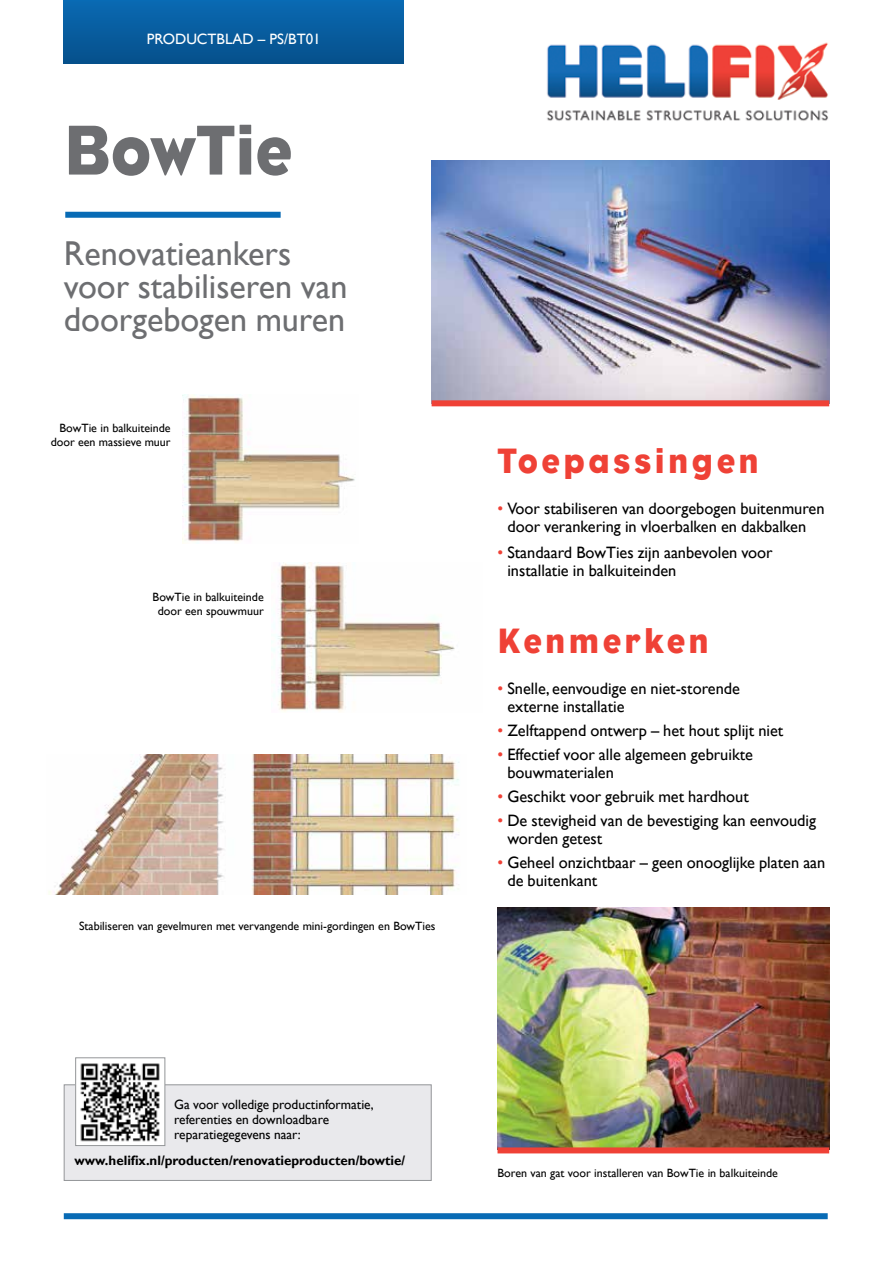
<style>
.page{position:relative;width:893px;height:1263px;background:#fff}
.page>*{position:absolute;margin:0;border:0;box-sizing:border-box;transform-origin:0 0}
.t1{font:72px "Eagle";color:#6d6e71;scale:.95 1}
.t2{font:36px "Eagle";letter-spacing:.1em;color:#ef4136;scale:.95 1}
.t3{font:34.5px/33px "Gill Sans";color:#6d6e71}
.t4{font:16.5px/18px "Gill Sans";color:#000}
.t5{font:15px "Gill Sans";color:#fff}
.t6{font:13.5px/15px "Gill Sans";color:#000}
.t7{font:700 13.5px "Gill Sans";color:#000}
.t8{font:12px/14.2px "Gill Sans";color:#000;text-align:right}
.s1{color:#ef4136}
</style>
<div class="page">
<img style="left:183px;top:394px;width:172px;height:149px">
<div style="left:64px;top:0;width:340px;height:64px;background:linear-gradient(to bottom,#0a6ab3,#05508b)"></div>
<img style="left:547px;top:42px;width:281px;height:79px">
<div style="left:65px;top:212px;width:216px;height:6px;background:#086bb5"></div>
<img style="left:432px;top:160px;width:397px;height:240px">
<div style="left:432px;top:400px;width:397px;height:6px;background:#ef4136"></div>
<img style="left:497px;top:907px;width:332px;height:240px">
<div style="left:497px;top:1147px;width:332px;height:6px;background:#ef4136"></div>
<div style="left:64px;top:1213px;width:764px;height:6px;background:#086bb5"></div>
<img style="left:271px;top:562px;width:184px;height:150px">
<img style="left:48px;top:754px;width:411px;height:140px">
<div style="left:64px;top:1084px;width:368px;height:97px;background:#e9e9ec;border:1px solid #939598"></div>
<img style="left:77px;top:1063px;width:86px;height:81px">
<div style="left:75px;top:1057px;width:90px;height:89px;border:1px solid #939598"></div>
<p class="t5" style="left:147px;top:30px;width:175px">PRODUCTBLAD – PS/BT01</p>
<h1 class="t1" style="left:64px;top:109px;width:242px">BowTie</h1>
<h3 class="t3" style="left:64px;top:238px;width:285px">Renovatieankers voor stabiliseren van doorgebogen muren</h3>
<p class="t8" style="left:51px;top:421px;width:122px">BowTie in balkuiteinde door een massieve muur</p>
<p class="t8" style="left:153px;top:590px;width:113px;text-align:center">BowTie in balkuiteinde door een spouwmuur</p>
<p class="t8" style="left:79px;top:919px;width:358px">Stabiliseren van gevelmuren met vervangende mini-gordingen en BowTies</p>
<h2 class="t2" style="left:497px;top:440px;width:276px">Toepassingen</h2>
<p class="t4" style="left:497px;top:499px;width:328px;text-align:center"><span class="s1">•</span> Voor stabiliseren van doorgebogen buitenmuren door verankering in vloerbalken en dakbalken</p>
<p class="t4" style="left:507px;top:543px;width:267px;text-indent:-10px"><span class="s1">•</span> Standaard BowTies zijn aanbevolen voor installatie in balkuiteinden</p>
<h2 class="t2" style="left:497px;top:620px;width:224px">Kenmerken</h2>
<p class="t4" style="left:507px;top:679px;width:234px;text-indent:-10px"><span class="s1">•</span> Snelle, eenvoudige en niet-storende externe installatie</p>
<p class="t4" style="left:497px;top:721px;width:287px"><span class="s1">•</span> Zelftappend ontwerp – het hout splijt niet</p>
<p class="t4" style="left:507px;top:745px;width:247px;text-indent:-10px"><span class="s1">•</span> Effectief voor alle algemeen gebruikte bouwmaterialen</p>
<p class="t4" style="left:497px;top:787px;width:253px"><span class="s1">•</span> Geschikt voor gebruik met hardhout</p>
<p class="t4" style="left:507px;top:811px;width:310px;text-indent:-10px"><span class="s1">•</span> De stevigheid van de bevestiging kan eenvoudig worden getest</p>
<p class="t4" style="left:507px;top:853px;width:320px;text-indent:-10px"><span class="s1">•</span> Geheel onzichtbaar – geen onooglijke platen aan de buitenkant</p>
<p class="t6" style="left:174px;top:1096px;width:201px">Ga voor volledige productinformatie, referenties en downloadbare reparatiegegevens naar:</p>
<p class="t7" style="left:74px;top:1152px;width:332px">www.helifix.nl/producten/renovatieproducten/bowtie/</p>
<p class="t8" style="left:497px;top:1166px;width:282px">Boren van gat voor installeren van BowTie in balkuiteinde</p>
</div>
